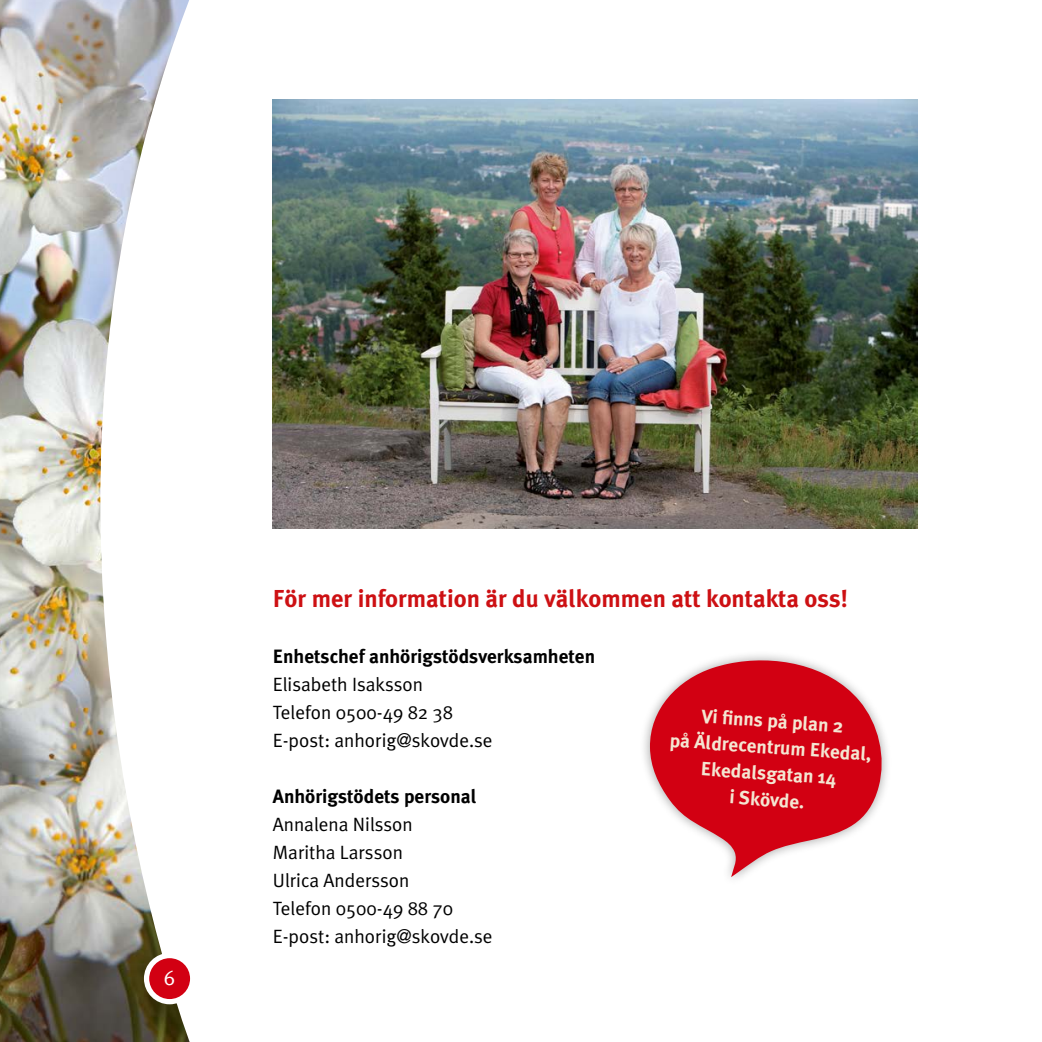
<style>
.page{position:relative;width:1042px;height:1042px;background:#fff}
.page>*{position:absolute;margin:0;border:0;box-sizing:border-box;transform-origin:0 0}
.t1{font:700 24.5px "Meta Plus";color:#cd1013}
.t2{font:21px "Meta Plus Normal";color:#fff}
.t3{font:19.25px/28px "Meta Plus Normal";color:#000}
.t4{font:700 19.25px/26.2px "Meta Plus";color:#f4e6d2;text-align:center}
.t5{font:700 19.25px "Meta Plus";color:#000}
</style>
<div class="page">
<img style="left:0;top:0;width:190px;height:1042px">
<div style="left:147px;top:955px;width:46px;height:46px;background:#d20012;border-radius:50%"></div>
<div style="left:144px;top:953px;width:51px;height:51px;border:5px solid #fff;border-radius:50%"></div>
<img style="left:273px;top:99px;width:645px;height:429px">
<svg style="left:649px;top:655px;width:237px;height:222px;fill:#d20012"></svg>
<p class="t2" style="left:164px;top:965px;width:13px">6</p>
<p class="t1" style="left:273px;top:584px;width:576px">För mer information är du välkommen att kontakta oss!</p>
<p class="t5" style="left:273px;top:645px;width:324px">Enhetschef anhörigstödsverksamheten</p>
<p class="t3" style="left:273px;top:670px;width:221px">Elisabeth Isaksson<br>Telefon 0500-49 82 38<br>E-post: anhorig@skovde.se</p>
<p class="t5" style="left:273px;top:785px;width:205px">Anhörigstödets personal</p>
<p class="t3" style="left:273px;top:810px;width:221px">Annalena Nilsson<br>Maritha Larsson<br>Ulrica Andersson<br>Telefon 0500-49 88 70<br>E-post: anhorig@skovde.se</p>
<p class="t4" style="left:672px;top:700px;width:204px;rotate:4deg">Vi fi nns på plan 2<br>på Äldrecentrum Ekedal,<br>Ekedalsgatan 14<br>i Skövde.</p>
</div>
